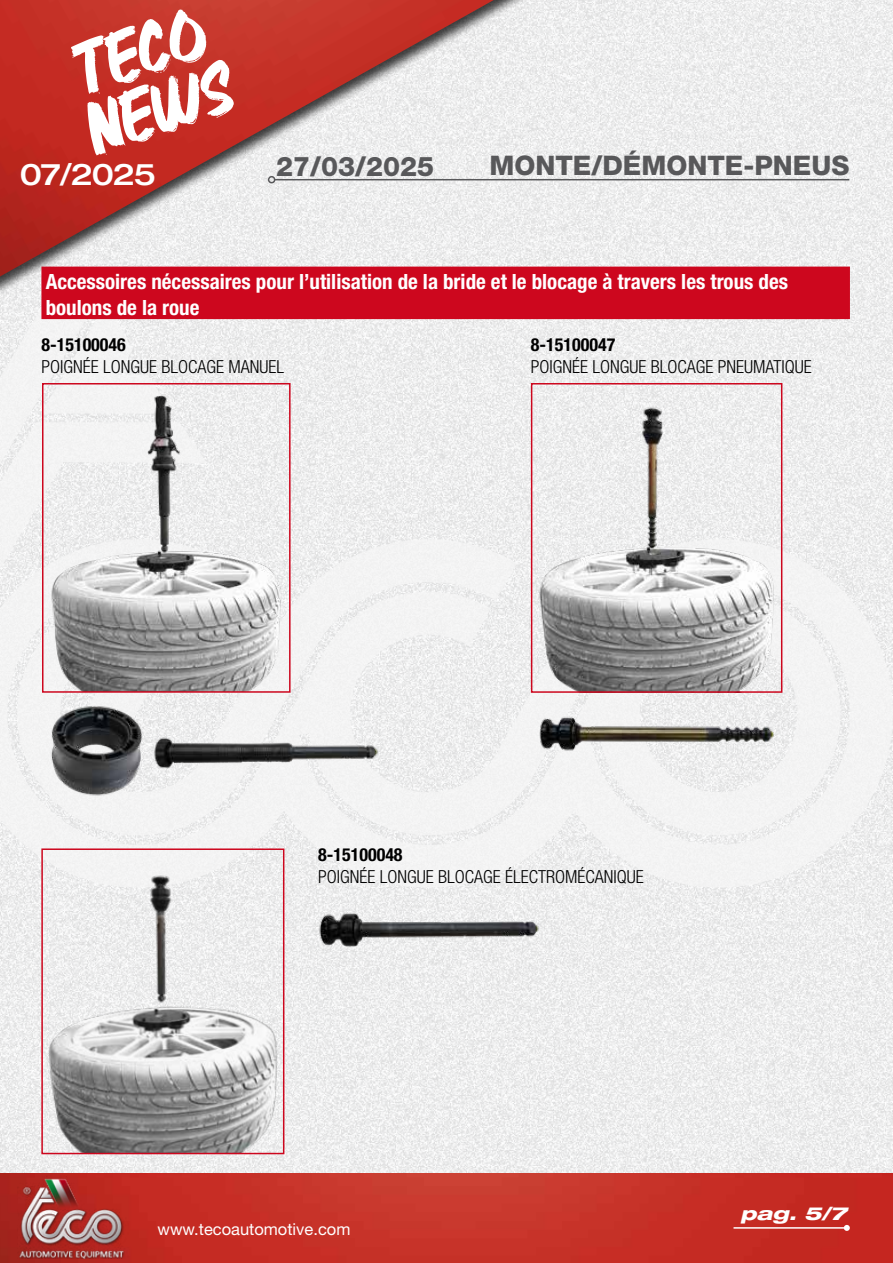
<style>
.page{position:relative;width:893px;height:1263px;background:#fff}
.page>*{position:absolute;margin:0;border:0;box-sizing:border-box;transform-origin:0 0}
.t1{font:500 expanded 30px "Helvetica Neue LT Std";letter-spacing:-.04em;color:#fff}
.t2{font:800 27px "Helvetica Neue LT Std";color:#58585a}
.t3{font:700 condensed 21px/25.2px "Helvetica Neue LT Std";color:#fff}
.t4{font:300 condensed 18px "Helvetica Neue LT Std";color:#000}
.t5{font:700 condensed 18px "Helvetica Neue LT Std";color:#000}
.t6{font:italic 800 expanded 18px "Helvetica Neue LT Std";color:#fff;scale:1.09 1}
.t7{font:16.5px "Helvetica Neue LT Std";color:#fff}
</style>
<div class="page">
<img style="left:0;top:888px;width:893px;height:285px">
<svg style="left:0;top:415px;width:893px;height:473px;fill:#f2f2f2"></svg>
<img style="left:0;top:1173px;width:893px;height:90px">
<img style="left:18px;top:1176px;width:155px;height:83px">
<hr style="left:733px;top:1227px;width:114px;height:2px;background:#fff">
<svg style="left:844px;top:1225px;width:6px;height:6px"></svg>
<img style="left:0;top:0;width:893px;height:401px">
<hr style="left:275px;top:179px;width:574px;height:1px;background:#58585a">
<div style="left:268px;top:176px;width:7px;height:7px;border:2px solid #58585a;border-radius:50%"></div>
<svg style="left:70px;top:9px;width:164px;height:146px"></svg>
<img style="left:152px;top:732px;width:230px;height:40px">
<img style="left:42px;top:702px;width:110px;height:100px">
<img style="left:45px;top:386px;width:243px;height:304px">
<div style="left:42px;top:383px;width:249px;height:310px;border:2px solid #cd071e"></div>
<img style="left:534px;top:386px;width:245px;height:304px">
<div style="left:531px;top:383px;width:251px;height:310px;border:2px solid #cd071e"></div>
<img style="left:537px;top:710px;width:239px;height:44px">
<img style="left:313px;top:907px;width:232px;height:52px">
<img style="left:44px;top:851px;width:237px;height:300px">
<div style="left:41px;top:848px;width:243px;height:306px;border:2px solid #cd071e"></div>
<div style="left:41px;top:267px;width:809px;height:52px;background:#cd071e"></div>
<h1 class="t1" style="left:20px;top:155px;width:137px">07/2025</h1>
<p class="t2" style="left:276px;top:150px;width:160px">27/03/2025</p>
<p class="t2" style="left:489px;top:149px;width:361px">MONTE/DÉMONTE-PNEUS</p>
<p class="t3" style="left:46px;top:269px;width:744px">Accessoires nécessaires pour l’utilisation de la bride et le blocage à travers les trous des boulons de la roue</p>
<p class="t5" style="left:41px;top:334px;width:86px">8-15100046</p>
<p class="t4" style="left:41px;top:356px;width:244px">POIGNÉE LONGUE BLOCAGE MANUEL</p>
<p class="t5" style="left:531px;top:334px;width:86px">8-15100047</p>
<p class="t4" style="left:531px;top:356px;width:282px">POIGNÉE LONGUE BLOCAGE PNEUMATIQUE</p>
<p class="t5" style="left:318px;top:844px;width:86px">8-15100048</p>
<p class="t4" style="left:318px;top:866px;width:327px">POIGNÉE LONGUE BLOCAGE ÉLECTROMÉCANIQUE</p>
<p class="t7" style="left:158px;top:1219px;width:194px">www.tecoautomotive.com</p>
<p class="t6" style="left:741px;top:1202px;width:99px">pag. 5/7</p>
</div>
